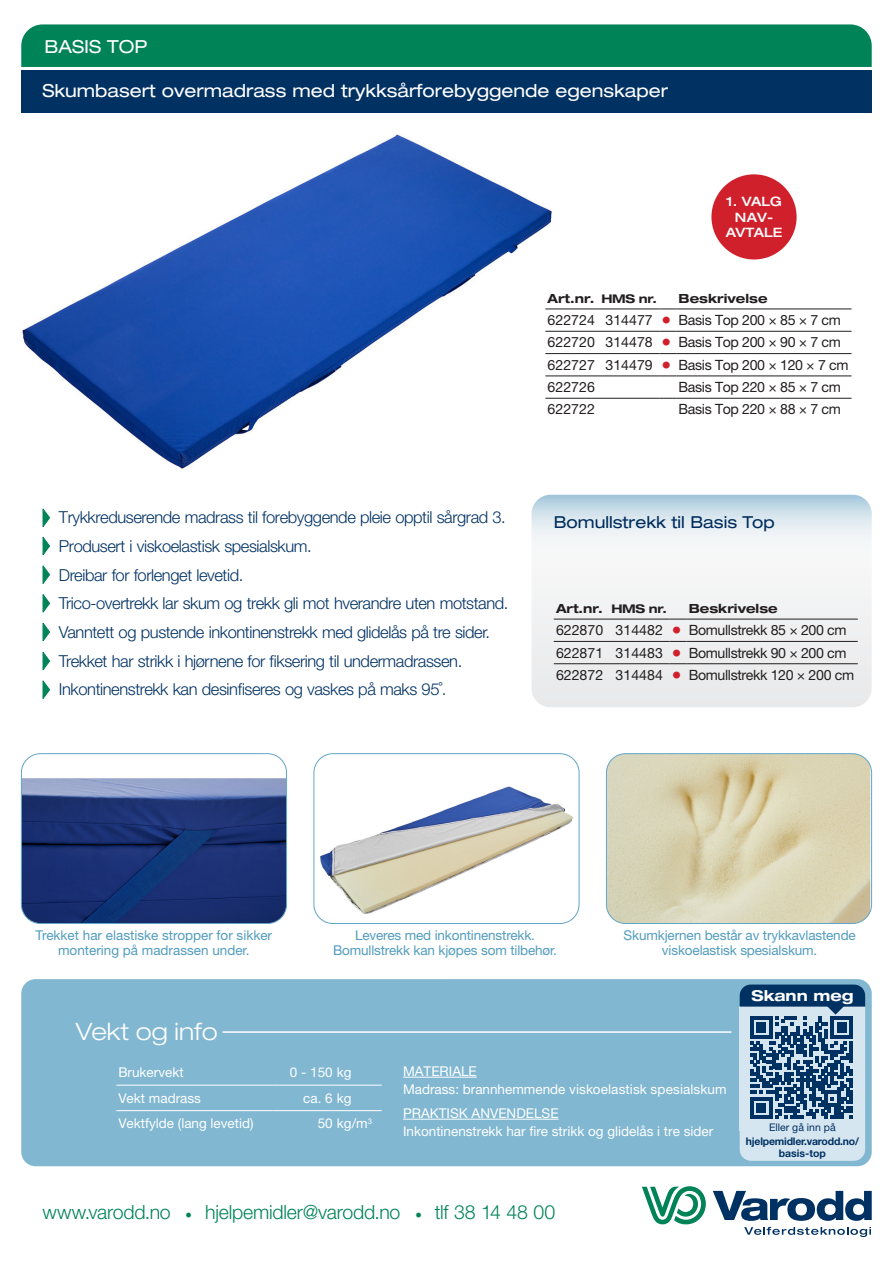
<style>
.page{position:relative;width:893px;height:1263px;background:#fff}
.page>*{position:absolute;margin:0;border:0;box-sizing:border-box;transform-origin:0 0}
.t1{font:300 expanded 24px "Helvetica Neue LT Pro";color:#fff}
.Brødtekst_ny{font:300 19.5px "Helvetica Neue LT Std";letter-spacing:-.01em;color:#008356}
.t2{font:19.5px "Helvetica Neue LT Pro";color:#d0202c}
.t3{font:18.15px "Minion Pro";color:#008356}
.t4{font:expanded 18px "Helvetica Neue LT Std";color:#fff}
.Brødtekst_ny-2{font:300 16.5px "Helvetica Neue LT Std";letter-spacing:-.025em;color:#003163}
.t5{font:expanded 16.5px "Helvetica Neue LT Pro";color:#003163}
.t6{font:700 expanded 15px "Helvetica Neue LT Std";color:#fff}
.t7{font:14.1px "Helvetica Neue LT Pro";letter-spacing:-.025em;color:#231f20}
.t8{font:13.5px/18px "Helvetica Neue LT Pro";color:#fff}
.t9{font:13.5px/15px "Helvetica Neue LT Std";letter-spacing:-.01em;color:#529cbe;text-align:center}
.t10{font:500 expanded 12.9px "Helvetica Neue LT Pro";color:#fff}
.t11{font:700 expanded 12.6px "Helvetica Neue LT Pro";color:#231f20}
.t12{font:700 expanded 12px "Helvetica Neue LT Pro";letter-spacing:-.03em;color:#231f20}
.t13{font:700 10.5px "Helvetica Neue LT Std";letter-spacing:-.02em;color:#003163}
.t14{font:10.5px "Helvetica Neue LT Std";color:#003163}
.t15{font:700 10.5px "Helvetica Neue LT Std";color:#003163}
.s1{font-family:"Helvetica Neue LT Std"}
</style>
<div class="page">
<img style="left:22px;top:134px;width:533px;height:336px">
<div style="left:21px;top:70px;width:851px;height:43px;background:#003163"></div>
<div style="left:21px;top:24px;width:851px;height:43px;background:#008356"></div>
<svg style="left:713px;top:1191px;width:159px;height:30px"></svg>
<svg style="left:642px;top:1186px;width:64px;height:38px"></svg>
<svg style="left:744px;top:1227px;width:127px;height:10px"></svg>
<svg style="left:42px;top:508px;width:8px;height:191px"></svg>
<div style="left:21px;top:979px;width:851px;height:187px;background:#81b7d1;border-radius:14px"></div>
<hr style="left:223px;top:1031px;width:508px;height:2px;background:#fff">
<hr style="left:116px;top:1085px;width:157px;height:1px;background:#fff">
<hr style="left:273px;top:1085px;width:62px;height:1px;background:#fff">
<hr style="left:335px;top:1085px;width:47px;height:1px;background:#fff">
<hr style="left:116px;top:1110px;width:157px;height:1px;background:#fff">
<hr style="left:273px;top:1110px;width:62px;height:1px;background:#fff">
<hr style="left:335px;top:1110px;width:47px;height:1px;background:#fff">
<hr style="left:403px;top:1077px;width:74px;height:1px;background:#fff">
<hr style="left:403px;top:1119px;width:156px;height:1px;background:#fff">
<img style="left:607px;top:754px;width:263px;height:169px">
<div style="left:606px;top:753px;width:266px;height:171px;border:1px solid #62a5c6;border-radius:19px"></div>
<img style="left:21px;top:754px;width:266px;height:169px">
<div style="left:21px;top:753px;width:266px;height:171px;border:1px solid #62a5c6;border-radius:19px"></div>
<img style="left:315px;top:754px;width:264px;height:169px">
<div style="left:314px;top:753px;width:265px;height:171px;border:1px solid #62a5c6;border-radius:19px"></div>
<hr style="left:545px;top:309px;width:54px;height:1px;background:#231f20">
<hr style="left:599px;top:309px;width:60px;height:1px;background:#231f20">
<svg style="left:659px;top:309px;width:17px;height:1px"></svg>
<hr style="left:676px;top:309px;width:175px;height:1px;background:#231f20">
<hr style="left:545px;top:376px;width:54px;height:1px;background:#231f20">
<hr style="left:599px;top:376px;width:60px;height:1px;background:#231f20">
<svg style="left:659px;top:376px;width:17px;height:1px"></svg>
<hr style="left:676px;top:376px;width:175px;height:1px;background:#231f20">
<hr style="left:545px;top:398px;width:54px;height:1px;background:#231f20">
<hr style="left:599px;top:398px;width:60px;height:1px;background:#231f20">
<svg style="left:659px;top:398px;width:17px;height:1px"></svg>
<hr style="left:676px;top:398px;width:175px;height:1px;background:#231f20">
<hr style="left:545px;top:353px;width:54px;height:1px;background:#231f20">
<hr style="left:599px;top:353px;width:60px;height:1px;background:#231f20">
<svg style="left:659px;top:353px;width:17px;height:1px"></svg>
<hr style="left:676px;top:353px;width:175px;height:1px;background:#231f20">
<hr style="left:545px;top:331px;width:54px;height:1px;background:#231f20">
<hr style="left:599px;top:331px;width:60px;height:1px;background:#231f20">
<svg style="left:659px;top:331px;width:17px;height:1px"></svg>
<hr style="left:676px;top:331px;width:175px;height:1px;background:#231f20">
<div style="left:531px;top:495px;width:341px;height:212px;background:#efeff0;border-radius:19px"></div>
<svg style="left:531px;top:495px;width:341px;height:74px"></svg>
<hr style="left:554px;top:619px;width:55px;height:1px;background:#231f20">
<hr style="left:609px;top:619px;width:60px;height:1px;background:#231f20">
<svg style="left:669px;top:619px;width:17px;height:1px"></svg>
<hr style="left:686px;top:619px;width:172px;height:1px;background:#231f20">
<hr style="left:554px;top:663px;width:55px;height:1px;background:#231f20">
<hr style="left:609px;top:663px;width:60px;height:1px;background:#231f20">
<svg style="left:669px;top:663px;width:17px;height:1px"></svg>
<hr style="left:686px;top:663px;width:172px;height:1px;background:#231f20">
<hr style="left:554px;top:641px;width:55px;height:1px;background:#231f20">
<hr style="left:609px;top:641px;width:60px;height:1px;background:#231f20">
<svg style="left:669px;top:641px;width:17px;height:1px"></svg>
<hr style="left:686px;top:641px;width:172px;height:1px;background:#231f20">
<svg style="left:740px;top:984px;width:125px;height:177px;background:#7796b1"></svg>
<div style="left:711px;top:174px;width:86px;height:85px;background:#d0202c;border-radius:50%"></div>
<p class="t4" style="left:44px;top:36px;width:105px">BASIS TOP</p>
<p class="t4" style="left:42px;top:79px;width:627px">Skumbasert overmadrass med trykksårforebyggende egenskaper</p>
<p class="t10" style="left:726px;top:193px;width:57px">1. VALG</p>
<p class="t10" style="left:735px;top:209px;width:40px">NAV-</p>
<p class="t10" style="left:726px;top:225px;width:58px">AVTALE</p>
<p class="Brødtekst_ny-2" style="left:59px;top:507px;width:448px">Trykkreduserende madrass til forebyggende pleie opptil sårgrad 3.</p>
<p class="Brødtekst_ny-2" style="left:59px;top:536px;width:254px">Produsert i viskoelastisk spesialskum.</p>
<p class="Brødtekst_ny-2" style="left:59px;top:565px;width:186px">Dreibar for forlenget levetid.</p>
<p class="Brødtekst_ny-2" style="left:59px;top:593px;width:451px">Trico-overtrekk lar skum og trekk gli mot hverandre uten motstand.</p>
<p class="Brødtekst_ny-2" style="left:59px;top:622px;width:433px">Vanntett og pustende inkontinenstrekk med glidelås på tre sider.</p>
<p class="Brødtekst_ny-2" style="left:59px;top:650px;width:405px">Trekket har strikk i hjørnene for fiksering til undermadrassen.</p>
<p class="Brødtekst_ny-2" style="left:59px;top:679px;width:389px">Inkontinenstrekk kan desinfiseres og vaskes på maks 95˚.</p>
<p class="t11" style="left:548px;top:291px;width:48px">Art.nr.</p>
<p class="t12" style="left:601px;top:291px;width:57px">HMS nr.</p>
<p class="t11" style="left:679px;top:291px;width:91px">Beskrivelse</p>
<p class="t7" style="left:548px;top:312px;width:49px">622724</p>
<p class="t7" style="left:605px;top:312px;width:49px">314477</p>
<p class="t2" style="left:662px;top:308px;width:11px">•</p>
<p class="t7" style="left:679px;top:312px;width:164px">Basis Top 200 × 85 × 7 cm</p>
<p class="t7" style="left:548px;top:334px;width:49px">622720</p>
<p class="t7" style="left:605px;top:334px;width:49px">314478</p>
<p class="t2" style="left:662px;top:331px;width:11px">•</p>
<p class="t7" style="left:679px;top:334px;width:164px">Basis Top 200 × 90 × 7 cm</p>
<p class="t7" style="left:548px;top:356px;width:49px">622727</p>
<p class="t7" style="left:605px;top:356px;width:49px">314479</p>
<p class="t2" style="left:662px;top:353px;width:11px">•</p>
<p class="t7" style="left:679px;top:356px;width:171px">Basis Top 200 × 120 × 7 cm</p>
<p class="t7" style="left:548px;top:379px;width:49px">622726</p>
<p class="t7" style="left:679px;top:379px;width:164px">Basis Top 220 × 85 × 7 cm</p>
<p class="t7" style="left:548px;top:401px;width:49px">622722</p>
<p class="t7" style="left:679px;top:401px;width:164px">Basis Top 220 × 88 × 7 cm</p>
<p class="t5" style="left:554px;top:512px;width:222px">Bomullstrekk til Basis Top</p>
<p class="t11" style="left:556px;top:601px;width:48px">Art.nr.</p>
<p class="t12" style="left:611px;top:601px;width:57px">HMS nr.</p>
<p class="t11" style="left:689px;top:601px;width:91px">Beskrivelse</p>
<p class="t7" style="left:556px;top:622px;width:49px">622870</p>
<p class="t7" style="left:616px;top:622px;width:49px">314482</p>
<p class="t2" style="left:672px;top:619px;width:11px">•</p>
<p class="t7" style="left:689px;top:622px;width:159px">Bomullstrekk 85 × 200 cm</p>
<p class="t7" style="left:556px;top:644px;width:49px">622871</p>
<p class="t7" style="left:616px;top:644px;width:49px">314483</p>
<p class="t2" style="left:672px;top:641px;width:11px">•</p>
<p class="t7" style="left:689px;top:644px;width:159px">Bomullstrekk 90 × 200 cm</p>
<p class="t7" style="left:556px;top:666px;width:49px">622872</p>
<p class="t7" style="left:616px;top:666px;width:49px">314484</p>
<p class="t2" style="left:672px;top:663px;width:11px">•</p>
<p class="t7" style="left:689px;top:666px;width:167px">Bomullstrekk 120 × 200 cm</p>
<p class="t9" style="left:36px;top:928px;width:238px">Trekket har elastiske stropper for sikker montering på madrassen under.</p>
<p class="t9" style="left:333px;top:928px;width:225px">Leveres med inkontinenstrekk.<br>Bomullstrekk kan kjøpes som tilbehør.</p>
<p class="t9" style="left:624px;top:928px;width:234px">Skumkjernen består av trykkavlastende</p>
<p class="t9" style="left:662px;top:943px;width:157px">viskoelastisk spesialskum.</p>
<p class="t6" style="left:751px;top:986px;width:103px">Skann meg</p>
<p class="t1" style="left:76px;top:1016px;width:143px">Vekt og info</p>
<p class="t8" style="left:118px;top:1063px;width:67px">Brukervekt</p>
<p class="t8" style="left:290px;top:1063px;width:63px">0 - 150 kg</p>
<p class="t8" style="left:118px;top:1089px;width:84px">Vekt madrass</p>
<p class="t8" style="left:303px;top:1089px;width:50px">ca. 6 kg</p>
<p class="t8" style="left:118px;top:1114px;width:137px">Vektfylde (lang levetid)</p>
<p class="t8" style="left:318px;top:1114px;width:56px">50 kg/m<sup>3</sup></p>
<p class="t8" style="left:403px;top:1062px;width:325px">MATERIALE<br>Madrass: brannhemmende <span class="s1">viskoelastisk spesialskum</span></p>
<p class="t8" style="left:403px;top:1104px;width:157px">PRAKTISK ANVENDELSE</p>
<p class="t8" style="left:403px;top:1122px;width:312px">Inkontinenstrekk har fire strikk og glidelås i tre sider</p>
<p class="Brødtekst_ny" style="left:42px;top:1200px;width:130px">www.varodd.no</p>
<p class="Brødtekst_ny" style="left:205px;top:1200px;width:197px">hjelpemidler@varodd.no</p>
<p class="Brødtekst_ny" style="left:435px;top:1200px;width:122px">tlf 38 14 48 00</p>
<p class="t3" style="left:185px;top:1201px;width:9px">•</p>
<p class="t3" style="left:415px;top:1201px;width:9px">•</p>
<p class="t14" style="left:769px;top:1121px;width:68px">Eller gå inn på</p>
<p class="t13" style="left:746px;top:1135px;width:115px">hjelpemidler.varodd.no/</p>
<p class="t15" style="left:779px;top:1146px;width:49px">basis-top</p>
</div>
